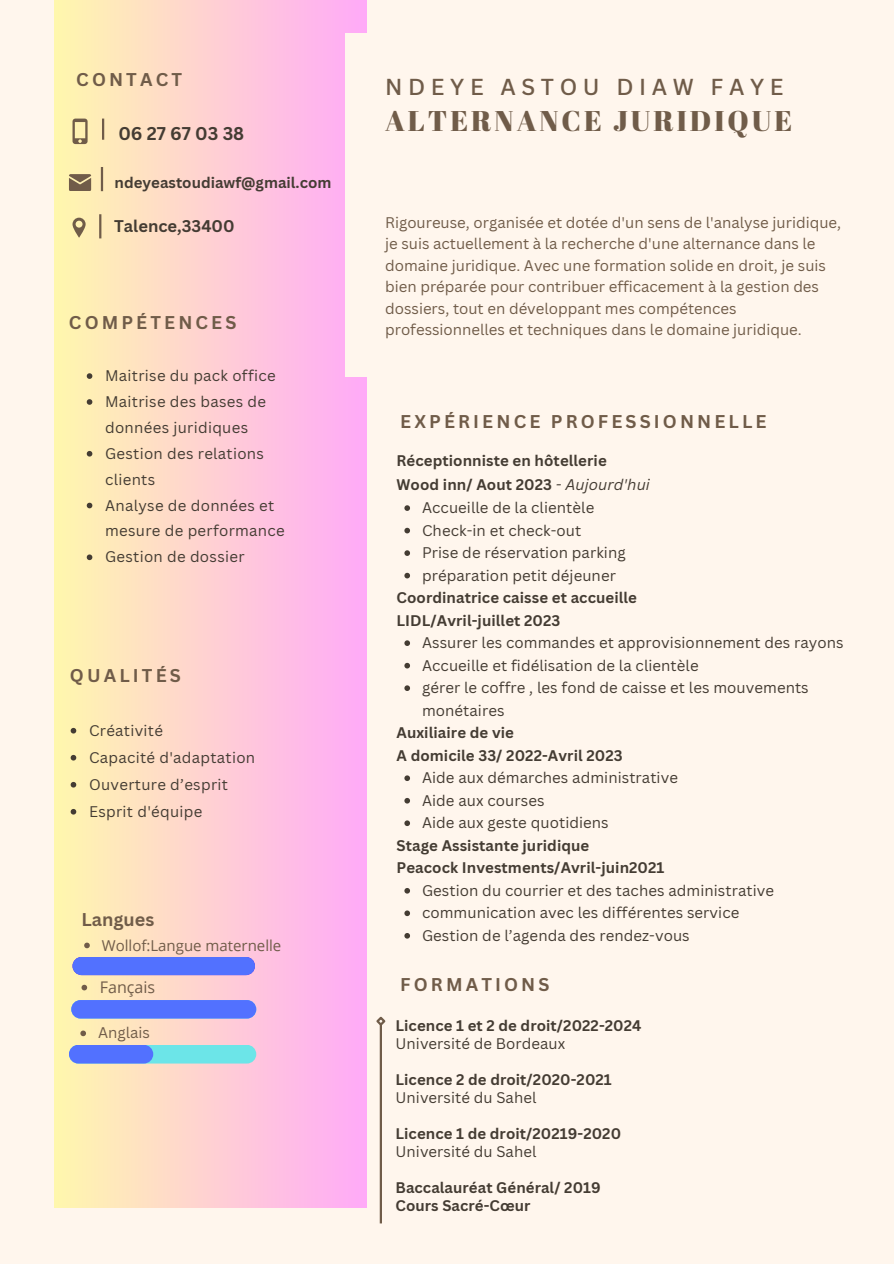
<style>
.page{position:relative;width:894px;height:1264px;background:#fff}
.page>*{position:absolute;margin:0;border:0;box-sizing:border-box;transform-origin:0 0}
.t1{font:28.5px "Abril Fatface";letter-spacing:.105em;color:#705c49}
.t2{font:500 22.5px "Canva Sans";letter-spacing:.25em;color:#705c49}
.t3{font:700 18px "Canva Sans";letter-spacing:.175em;color:#705c49}
.t4{font:700 18px "Canva Sans";color:#443c33}
.t5{font:700 18px "Canva Sans";color:#705c49}
.t6{font:700 16.5px "Canva Sans";color:#443c33}
.t7{font:16.05px "Open Sans";color:#705c49}
.t8{font:15px/25.8px "Canva Sans";letter-spacing:.005em;color:#443c33}
.t9{font:700 15px/22.5px "Canva Sans";letter-spacing:.005em;color:#443c33}
.t10{font:15px/21.3px "Canva Sans";color:#705c49}
.t11{font:15px "Open Sans";color:#705c49}
.s1{font-weight:400;font-style:italic}
</style>
<div class="page">
<div style="left:0;top:0;width:893px;height:1263px;background:#fff6ed"></div>
<div style="left:55px;top:0;width:311px;height:1207px;background:linear-gradient(to right,#fff7ad,#ffaaf8)"></div>
<div style="left:345px;top:33px;width:548px;height:343px;background:#fff6ed"></div>
<svg style="left:87px;top:373px;width:5px;height:6px"></svg>
<svg style="left:87px;top:399px;width:5px;height:6px"></svg>
<svg style="left:87px;top:451px;width:5px;height:5px"></svg>
<svg style="left:87px;top:502px;width:5px;height:6px"></svg>
<svg style="left:87px;top:554px;width:5px;height:6px"></svg>
<svg style="left:71px;top:728px;width:5px;height:5px"></svg>
<svg style="left:71px;top:755px;width:5px;height:5px"></svg>
<svg style="left:71px;top:782px;width:5px;height:5px"></svg>
<svg style="left:71px;top:809px;width:5px;height:5px"></svg>
<svg style="left:72px;top:218px;width:14px;height:20px"></svg>
<svg style="left:69px;top:174px;width:22px;height:17px"></svg>
<svg style="left:72px;top:119px;width:15px;height:25px"></svg>
<hr style="left:99px;top:214px;width:2px;height:24px;background:#705c49">
<hr style="left:101px;top:167px;width:2px;height:24px;background:#705c49">
<svg style="left:404px;top:505px;width:6px;height:6px"></svg>
<svg style="left:404px;top:528px;width:6px;height:5px"></svg>
<svg style="left:404px;top:550px;width:6px;height:6px"></svg>
<svg style="left:404px;top:573px;width:6px;height:5px"></svg>
<svg style="left:404px;top:640px;width:6px;height:6px"></svg>
<svg style="left:404px;top:663px;width:6px;height:5px"></svg>
<svg style="left:404px;top:685px;width:6px;height:6px"></svg>
<svg style="left:404px;top:775px;width:6px;height:6px"></svg>
<svg style="left:404px;top:798px;width:6px;height:5px"></svg>
<svg style="left:404px;top:820px;width:6px;height:6px"></svg>
<svg style="left:404px;top:888px;width:6px;height:5px"></svg>
<svg style="left:404px;top:910px;width:6px;height:6px"></svg>
<svg style="left:404px;top:933px;width:6px;height:5px"></svg>
<hr style="left:379px;top:1024px;width:3px;height:199px;background:#705c49">
<svg style="left:376px;top:1016px;width:10px;height:11px"></svg>
<hr style="left:102px;top:119px;width:2px;height:21px;background:#705c49">
<div style="left:72px;top:956px;width:183px;height:19px;background:#5271ff;border-radius:9px"></div>
<svg style="left:81px;top:984px;width:6px;height:6px"></svg>
<svg style="left:84px;top:942px;width:6px;height:6px"></svg>
<div style="left:71px;top:1000px;width:185px;height:18px;background:#5271ff;border-radius:9px"></div>
<svg style="left:80px;top:1030px;width:6px;height:6px"></svg>
<div style="left:69px;top:1044px;width:187px;height:19px;background:#6ce5e8;border-radius:9px"></div>
<div style="left:69px;top:1044px;width:84px;height:19px;background:#5271ff;border-radius:9px"></div>
<h3 class="t3" style="left:76px;top:66px;width:107px">CONTACT</h3>
<p class="t4" style="left:118px;top:121px;width:127px">06 27 67 03 38</p>
<p class="t9" style="left:115px;top:171px;width:218px">ndeyeastoudiawf@gmail.com</p>
<p class="t6" style="left:114px;top:214px;width:122px">Talence,33400</p>
<p class="t3" style="left:69px;top:310px;width:169px">COMPÉTENCES</p>
<h4 class="t8" style="left:105px;top:362px;width:172px">Maitrise du pack office</h4>
<p class="t8" style="left:105px;top:388px;width:162px">Maitrise des bases de données juridiques</p>
<h5 class="t8" style="left:105px;top:440px;width:160px">Gestion des relations clients</h5>
<p class="t8" style="left:105px;top:492px;width:181px">Analyse de données et mesure de performance</p>
<h4 class="t8" style="left:105px;top:543px;width:141px">Gestion de dossier</h4>
<p class="t3" style="left:70px;top:663px;width:112px">QUALITÉS</p>
<p class="t8" style="left:89px;top:717px;width:75px">Créativité</p>
<h3 class="t8" style="left:89px;top:744px;width:168px">Capacité d'adaptation</h3>
<p class="t8" style="left:89px;top:771px;width:140px">Ouverture d’esprit</p>
<p class="t8" style="left:89px;top:798px;width:115px">Esprit d'équipe</p>
<p class="t5" style="left:82px;top:907px;width:74px">Langues</p>
<p class="t11" style="left:102px;top:934px;width:181px">Wollof:Langue maternelle</p>
<p class="t7" style="left:100px;top:975px;width:57px">Fançais</p>
<p class="t10" style="left:98px;top:1021px;width:53px">Anglais</p>
<p class="t2" style="left:385px;top:70px;width:400px">NDEYE ASTOU DIAW FAYE</p>
<h3 class="t1" style="left:385px;top:101px;width:408px">ALTERNANCE JURIDIQUE</h3>
<p class="t10" style="left:385px;top:212px;width:457px">Rigoureuse, organisée et dotée d'un sens de l'analyse juridique, je suis actuellement à la recherche d'une alternance dans le domaine juridique. Avec une formation solide en droit, je suis bien préparée pour contribuer efficacement à la gestion des dossiers, tout en développant mes compétences professionnelles et techniques dans le domaine juridique.</p>
<p class="t3" style="left:400px;top:409px;width:368px">EXPÉRIENCE PROFESSIONNELLE</p>
<p class="t9" style="left:396px;top:449px;width:212px">Réceptionniste en hôtellerie</p>
<h2 class="t9" style="left:396px;top:472px;width:255px">Wood inn/ Aout 2023 <span class="s1">- Aujourd'hui</span></h2>
<h1 class="t8" style="left:422px;top:494px;width:174px">Accueille de la clientèle</h1>
<p class="t8" style="left:422px;top:517px;width:161px">Check-in et check-out</p>
<h3 class="t8" style="left:422px;top:539px;width:205px">Prise de réservation parking</h3>
<p class="t8" style="left:422px;top:562px;width:195px">préparation petit déjeuner</p>
<p class="t9" style="left:396px;top:586px;width:242px">Coordinatrice caisse et accueille</p>
<p class="t9" style="left:396px;top:608px;width:165px">LIDL/Avril-juillet 2023</p>
<p class="t8" style="left:422px;top:629px;width:423px">Assurer les commandes et approvisionnement des rayons</p>
<p class="t8" style="left:422px;top:652px;width:278px">Accueille et fidélisation de la clientèle</p>
<p class="t8" style="left:422px;top:676px;width:388px;line-height:22.5px">gérer le coffre , les fond de caisse et les mouvements monétaires</p>
<p class="t9" style="left:396px;top:721px;width:227px">Auxiliaire de vie<br>A domicile 33/ 2022-Avril 2023</p>
<h5 class="t8" style="left:422px;top:764px;width:257px">Aide aux démarches administrative</h5>
<p class="t8" style="left:422px;top:787px;width:124px">Aide aux courses</p>
<p class="t8" style="left:422px;top:809px;width:188px">Aide aux geste quotidiens</p>
<p class="t9" style="left:396px;top:833px;width:269px">Stage Assistante juridique<br>Peacock Investments/Avril-juin2021</p>
<p class="t8" style="left:422px;top:877px;width:353px">Gestion du courrier et des taches administrative</p>
<p class="t8" style="left:422px;top:899px;width:319px">communication avec les différentes service</p>
<p class="t8" style="left:422px;top:922px;width:269px">Gestion de l’agenda des rendez-vous</p>
<p class="t3" style="left:400px;top:971px;width:151px">FORMATIONS</p>
<p class="t9" style="left:395px;top:1013px;width:247px">Licence 1 et 2 de droit/2022-2024</p>
<h5 class="t8" style="left:395px;top:1030px;width:171px">Université de Bordeaux</h5>
<p class="t9" style="left:395px;top:1067px;width:218px">Licence 2 de droit/2020-2021</p>
<p class="t8" style="left:395px;top:1084px;width:142px">Université du Sahel</p>
<p class="t9" style="left:395px;top:1121px;width:227px">Licence 1 de droit/20219-2020</p>
<h4 class="t8" style="left:395px;top:1138px;width:142px">Université du Sahel</h4>
<h3 class="t9" style="left:395px;top:1178px;width:207px;line-height:18px">Baccalauréat Général/ 2019<br>Cours Sacré-Cœur</h3>
</div>
